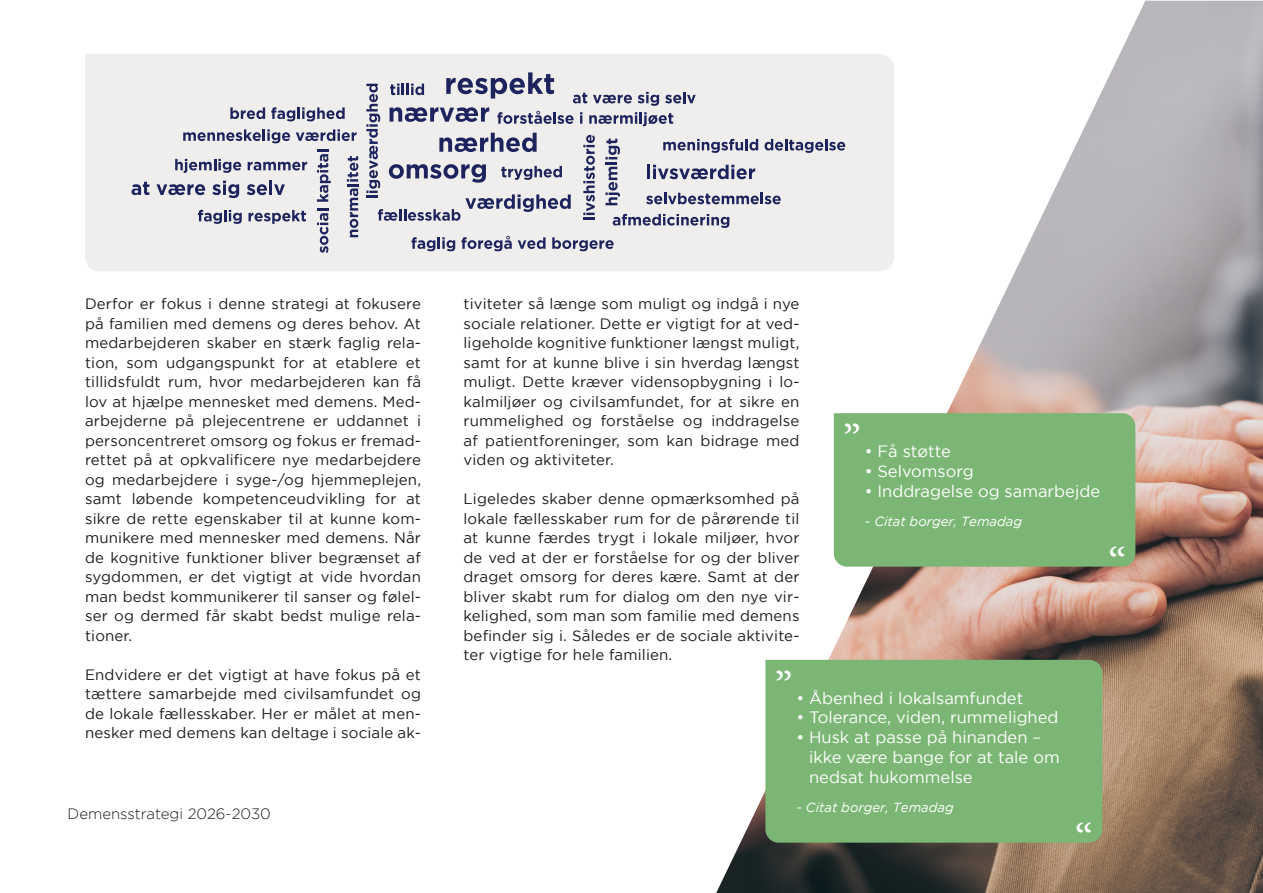
<style>
.page{position:relative;width:1263px;height:893px;background:#fff}
.page>*{position:absolute;margin:0;border:0;box-sizing:border-box;transform-origin:0 0}
.t1{font:44.55px "Minion Pro";color:#fff}
.t2{font:16.5px/19.8px "Gotham";color:#fff}
.t3{font:15px/19.5px "Gotham";letter-spacing:.01em;color:#1d1d1b;text-align:justify}
.t4{font:300 15px "Gotham";color:#1d1d1b}
.t5{font:italic 13.2px "Gotham";color:#fff}
</style>
<div class="page">
<div style="left:85px;top:54px;width:631px;height:217px;background:#efeeec"></div>
<img style="left:716px;top:1px;width:547px;height:892px">
<div style="left:765px;top:660px;width:337px;height:183px;background:#7bb674"></div>
<div style="left:834px;top:413px;width:301px;height:154px;background:#7bb674"></div>
<svg style="left:183px;top:129px;width:107px;height:14px"></svg>
<svg style="left:296px;top:129px;width:61px;height:12px"></svg>
<svg style="left:175px;top:159px;width:66px;height:14px"></svg>
<svg style="left:248px;top:162px;width:59px;height:8px"></svg>
<svg style="left:132px;top:182px;width:17px;height:13px"></svg>
<svg style="left:156px;top:184px;width:49px;height:11px"></svg>
<svg style="left:212px;top:181px;width:27px;height:17px"></svg>
<svg style="left:247px;top:184px;width:20px;height:11px"></svg>
<hr style="left:269px;top:181px;width:3px;height:14px;background:#1d245d">
<svg style="left:274px;top:184px;width:11px;height:11px"></svg>
<svg style="left:317px;top:209px;width:11px;height:44px"></svg>
<svg style="left:317px;top:150px;width:14px;height:52px"></svg>
<svg style="left:347px;top:156px;width:11px;height:81px"></svg>
<svg style="left:230px;top:107px;width:35px;height:12px"></svg>
<svg style="left:271px;top:107px;width:74px;height:14px"></svg>
<svg style="left:366px;top:72px;width:479px;height:156px;background:#d0d0d7"></svg>
<svg style="left:198px;top:210px;width:44px;height:14px"></svg>
<svg style="left:248px;top:210px;width:58px;height:14px"></svg>
<svg style="left:411px;top:237px;width:44px;height:14px"></svg>
<svg style="left:461px;top:236px;width:51px;height:15px"></svg>
<svg style="left:518px;top:237px;width:27px;height:12px"></svg>
<svg style="left:552px;top:237px;width:62px;height:14px"></svg>
<p class="t3" style="left:85px;top:294px;width:337px">Derfor er fokus i denne strategi at fokusere på familien med demens og deres behov. At medarbejderen skaber en stærk faglig rela&shy;tion, som udgangspunkt for at etablere et tillidsfuldt rum, hvor medarbejderen kan få lov at hjælpe mennesket med demens. Med&shy;arbejderne på plejecentrene er uddannet i personcentreret omsorg og fokus er fremad&shy;rettet på at opkvalificere nye medarbejdere og medarbejdere i syge-/og hjemmeplejen, samt løbende kompetenceudvikling for at sikre de rette egenskaber til at kunne kom&shy;munikere med mennesker med demens. Når de kognitive funktioner bliver begrænset af sygdommen, er det vigtigt at vide hvordan man bedst kommunikerer til sanser og følel&shy;ser og dermed får skabt bedst mulige rela&shy;tioner.</p>
<p class="t3" style="left:85px;top:665px;width:337px">Endvidere er det vigtigt at have fokus på et tættere samarbejde med civilsamfundet og de lokale fællesskaber. Her er målet at men&shy;nesker med demens kan deltage i sociale ak-</p>
<p class="t4" style="left:68px;top:805px;width:205px">Demensstrategi 2026-2030</p>
<p class="t3" style="left:463px;top:294px;width:337px">tiviteter så længe som muligt og indgå i nye sociale relationer. Dette er vigtigt for at ved&shy;ligeholde kognitive funktioner længst muligt, samt for at kunne blive i sin hverdag længst muligt. Dette kræver vidensopbygning i lo&shy;kalmiljøer og civilsamfundet, for at sikre en rummelighed og forståelse og inddragelse af patientforeninger, som kan bidrage med viden og aktiviteter.</p>
<p class="t3" style="left:463px;top:489px;width:337px">Ligeledes skaber denne opmærksomhed på lokale fællesskaber rum for de pårørende til at kunne færdes trygt i lokale miljøer, hvor de ved at der er forståelse for og der bliver draget omsorg for deres kære. Samt at der bliver skabt rum for dialog om den nye vir&shy;kelighed, som man som familie med demens befinder sig i. Således er de sociale aktivite&shy;ter vigtige for hele familien.</p>
<p class="t2" style="left:797px;top:688px;width:228px">• Åbenhed i lokalsamfundet</p>
<p class="t2" style="left:797px;top:707px;width:263px">• Tolerance, viden, rummelighed</p>
<p class="t2" style="left:809px;top:727px;width:252px;text-indent:-12px">• Husk at passe på hinanden – ikke være bange for at tale om nedsat hukommelse</p>
<p class="t5" style="left:797px;top:800px;width:159px">- Citat borger, Temadag</p>
<h1 class="t1" style="left:843px;top:411px;width:19px">”</h1>
<p class="t2" style="left:865px;top:441px;width:87px">• Få støtte</p>
<p class="t2" style="left:865px;top:461px;width:110px">• Selvomsorg</p>
<p class="t2" style="left:865px;top:481px;width:237px">• Inddragelse og samarbejde</p>
<p class="t5" style="left:865px;top:514px;width:159px">- Citat borger, Temadag</p>
<h1 class="t1" style="left:775px;top:657px;width:19px">”</h1>
<h1 class="t1" style="left:1093px;top:845px;width:19px;rotate:-180deg">”</h1>
<h1 class="t1" style="left:1126px;top:569px;width:19px;rotate:-180deg">”</h1>
</div>
